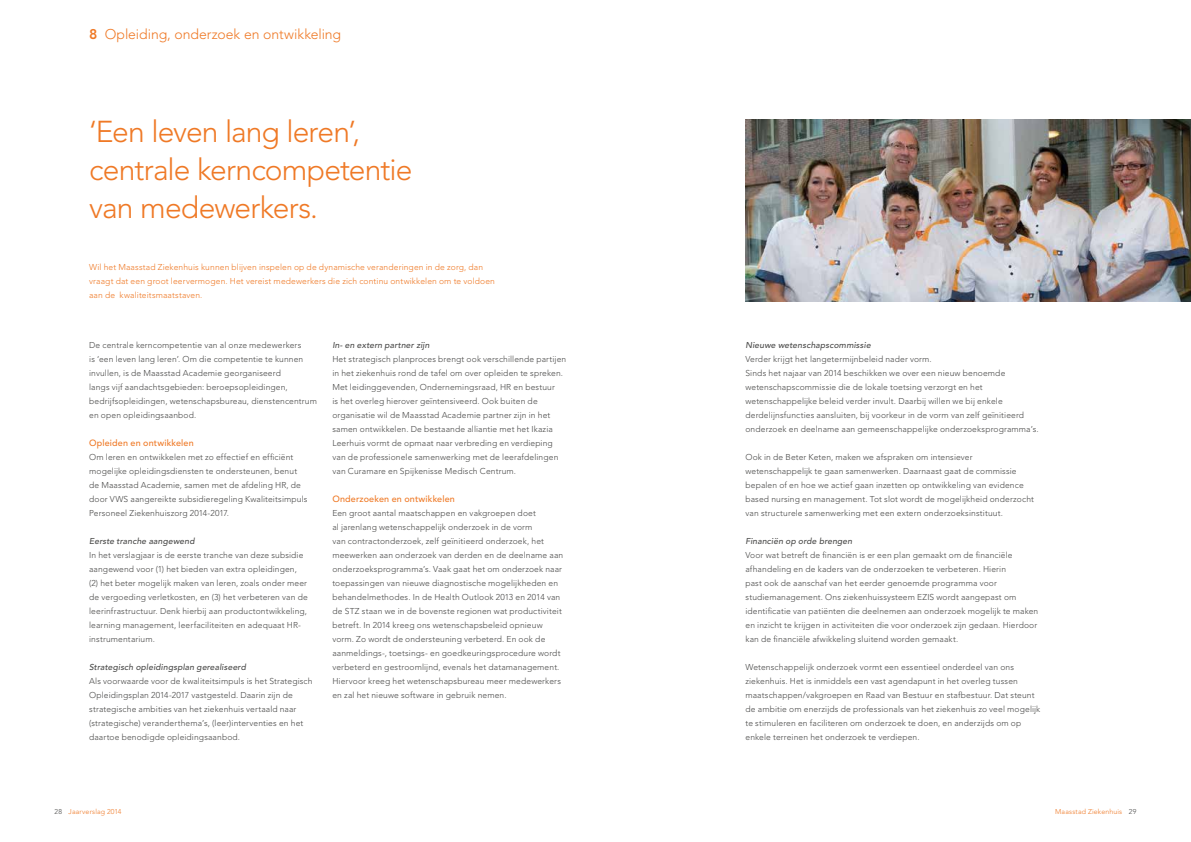
<style>
.page{position:relative;width:1191px;height:842px;background:#fff}
.page>*{position:absolute;margin:0;border:0;box-sizing:border-box;transform-origin:0 0}
.t1{font:300 30px/38px "Avenir";letter-spacing:-.03em;color:#ef7926}
.t2{font:300 14px "Avenir";letter-spacing:-.005em;color:#ef7926}
.t3{font:500 9px "Avenir";letter-spacing:.015em;color:#ef7926}
.t4{font:300 8.5px/14px "Avenir";letter-spacing:.015em;color:#4a4a49}
.t5{font:300 8.5px/14px "Avenir";letter-spacing:.015em;color:#ef7926}
.t6{font:italic 500 8.5px "Avenir";letter-spacing:.02em;color:#4a4a49}
.t7{font:300 7px "Avenir";letter-spacing:.02em;color:#ef7926}
.s1{font-weight:800}
.s2{color:#4a4a49}
</style>
<div class="page">
<img style="left:745px;top:120px;width:446px;height:182px">
<h2 class="t2" style="left:89px;top:26px;width:253px"><span class="s1">8</span> Opleiding, onderzoek en ontwikkeling</h2>
<h1 class="t1" style="left:89px;top:113px;width:325px">‘Een leven lang leren’, centrale kerncompetentie van medewerkers.</h1>
<p class="t5" style="left:89px;top:260px;width:407px">Wil het Maasstad Ziekenhuis kunnen blijven inspelen op de dynamische veranderingen in de zorg, dan vraagt dat een groot leervermogen. Het vereist medewerkers die zich continu ontwikkelen om te voldoen aan de kwaliteitsmaatstaven.</p>
<p class="t4" style="left:89px;top:338px;width:229px">De centrale kerncompetentie van al onze medewerkers<br>is ‘een leven lang leren’. Om die competentie te kunnen invullen, is de Maasstad Academie georganiseerd<br>langs vijf aandachtsgebieden: beroepsopleidingen, bedrijfsopleidingen, wetenschapsbureau, dienstencentrum en open opleidingsaanbod.</p>
<p class="t3" style="left:89px;top:438px;width:106px">Opleiden en ontwikkelen</p>
<p class="t4" style="left:89px;top:450px;width:220px">Om leren en ontwikkelen met zo effectief en efficiënt mogelijke opleidingsdiensten te ondersteunen, benut de Maasstad Academie, samen met de afdeling HR, de door VWS aangereikte subsidieregeling Kwaliteitsimpuls Personeel Ziekenhuiszorg 2014-2017.</p>
<p class="t6" style="left:89px;top:536px;width:107px">Eerste tranche aangewend</p>
<p class="t4" style="left:89px;top:548px;width:220px">In het verslagjaar is de eerste tranche van deze subsidie aangewend voor (1) het bieden van extra opleidingen, (2) het beter mogelijk maken van leren, zoals onder meer de vergoeding verletkosten, en (3) het verbeteren van de leerinfrastructuur. Denk hierbij aan productontwikkeling, learning management, leerfaciliteiten en adequaat HR&shy;instrumentarium.</p>
<p class="t6" style="left:89px;top:662px;width:158px">Strategisch opleidingsplan gerealiseerd</p>
<p class="t4" style="left:89px;top:674px;width:225px">Als voorwaarde voor de kwaliteitsimpuls is het Strategisch Opleidingsplan 2014-2017 vastgesteld. Daarin zijn de strategische ambities van het ziekenhuis vertaald naar (strategische) veranderthema’s, (leer)interventies en het daartoe benodigde opleidingsaanbod.</p>
<p class="t6" style="left:332px;top:340px;width:99px">In- en extern partner zijn</p>
<p class="t4" style="left:332px;top:352px;width:235px">Het strategisch planproces brengt ook verschillende partijen in het ziekenhuis rond de tafel om over opleiden te spreken.<br>Met leidinggevenden, Ondernemingsraad, HR en bestuur<br>is het overleg hierover geïntensiveerd. Ook buiten de organisatie wil de Maasstad Academie partner zijn in het samen ontwikkelen. De bestaande alliantie met het Ikazia Leerhuis vormt de opmaat naar verbreding en verdieping van de professionele samenwerking met de leerafdelingen van Curamare en Spijkenisse Medisch Centrum.</p>
<p class="t3" style="left:332px;top:494px;width:124px">Onderzoeken en ontwikkelen</p>
<p class="t4" style="left:332px;top:506px;width:232px">Een groot aantal maatschappen en vakgroepen doet<br>al jarenlang wetenschappelijk onderzoek in de vorm<br>van contractonderzoek, zelf geïnitieerd onderzoek, het meewerken aan onderzoek van derden en de deelname aan onderzoeksprogramma’s. Vaak gaat het om onderzoek naar toepassingen van nieuwe diagnostische mogelijkheden en behandelmethodes. In de Health Outlook 2013 en 2014 van de STZ staan we in de bovenste regionen wat productiviteit betreft. In 2014 kreeg ons wetenschapsbeleid opnieuw vorm. Zo wordt de ondersteuning verbeterd. En ook de aanmeldings-, toetsings- en goedkeuringsprocedure wordt verbeterd en gestroomlijnd, evenals het datamanagement.<br>Hiervoor kreeg het wetenschapsbureau meer medewerkers en zal het nieuwe software in gebruik nemen.</p>
<p class="t6" style="left:745px;top:340px;width:127px">Nieuwe wetenschapscommissie</p>
<p class="t4" style="left:745px;top:352px;width:294px">Verder krijgt het langetermijnbeleid nader vorm.<br>Sinds het najaar van 2014 beschikken we over een nieuw benoemde wetenschapscommissie die de lokale toetsing verzorgt en het wetenschappelijke beleid verder invult. Daarbij willen we bij enkele derdelijnsfuncties aansluiten, bij voorkeur in de vorm van zelf geïnitieerd onderzoek en deelname aan gemeenschappelijke onderzoeksprogramma’s.</p>
<p class="t4" style="left:745px;top:450px;width:290px">Ook in de Beter Keten, maken we afspraken om intensiever wetenschappelijk te gaan samenwerken. Daarnaast gaat de commissie bepalen of en hoe we actief gaan inzetten op ontwikkeling van evidence based nursing en management. Tot slot wordt de mogelijkheid onderzocht van structurele samenwerking met een extern onderzoeksinstituut.</p>
<p class="t6" style="left:745px;top:536px;width:108px">Financiën op orde brengen</p>
<p class="t4" style="left:745px;top:548px;width:294px">Voor wat betreft de financiën is er een plan gemaakt om de financiële afhandeling en de kaders van de onderzoeken te verbeteren. Hierin<br>past ook de aanschaf van het eerder genoemde programma voor studiemanagement. Ons ziekenhuissysteem EZIS wordt aangepast om identificatie van patiënten die deelnemen aan onderzoek mogelijk te maken en inzicht te krijgen in activiteiten die voor onderzoek zijn gedaan. Hierdoor kan de financiële afwikkeling sluitend worden gemaakt.</p>
<p class="t4" style="left:745px;top:660px;width:296px">Wetenschappelijk onderzoek vormt een essentieel onderdeel van ons ziekenhuis. Het is inmiddels een vast agendapunt in het overleg tussen maatschappen/vakgroepen en Raad van Bestuur en stafbestuur. Dat steunt de ambitie om enerzijds de professionals van het ziekenhuis zo veel mogelijk te stimuleren en faciliteren om onderzoek te doen, en anderzijds om op enkele terreinen het onderzoek te verdiepen.</p>
<p class="t7" style="left:54px;top:807px;width:69px"><span class="s2">28</span> Jaarverslag 2014</p>
<p class="t7" style="left:1055px;top:807px;width:83px">Maasstad Ziekenhuis <span class="s2">29</span></p>
</div>
